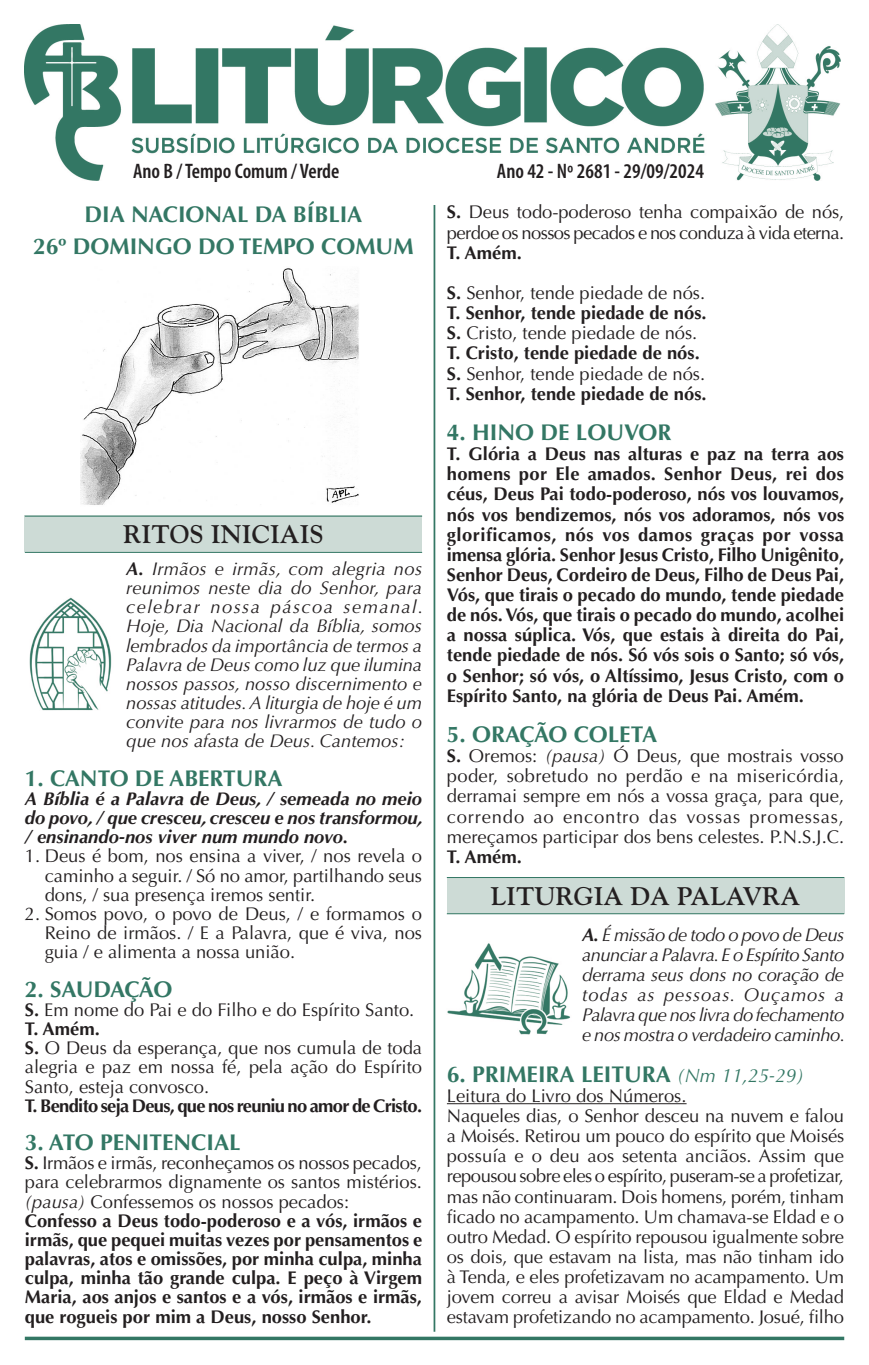
<style>
.page{position:relative;width:869px;height:1365px;background:#fff}
.page>*{position:absolute;margin:0;border:0;box-sizing:border-box;transform-origin:0 0}
.t1{font:700 25.38px "Goudy Std";color:#231f20}
.t2{font:700 22.75px/32.7px "Optima LT Std";color:#337764;text-align:center}
.t3{font:600 condensed 21px "Myriad Pro";color:#231f20}
.t4{font:18.38px/20.1px "Optima LT Std";letter-spacing:-.01em;color:#231f20;text-align:justify}
.t5{font:700 18.38px/20.1px "Optima LT Std";color:#231f20}
.t6{font:italic 18.38px/19.2px "Optima LT Std";letter-spacing:-.01em;color:#231f20;text-align:justify}
.t7{font:italic 700 18.38px/19.2px "Optima LT Std";color:#231f20;text-align:justify}
.t8{font:18.38px/20.1px "Optima LT Std";letter-spacing:-.03em;color:#231f20}
.t9{font:700 18.38px "Optima LT Std";letter-spacing:-.04em;color:#231f20}
.s1{font-weight:700}
.s2{font-weight:400}
.s3{font-weight:400;font-style:italic}
.s4{font-style:italic}
.s5{font-weight:400;font-style:italic;font-size:19.25px}
</style>
<div class="page">
<img style="left:25px;top:25px;width:815px;height:156px">
<hr style="left:25px;top:1336px;width:818px;height:3px;background:#337764">
<hr style="left:433px;top:205px;width:2px;height:1126px;background:#337764">
<hr style="left:446px;top:1103px;width:240px;height:1px;background:#231f20">
<div style="left:25px;top:515px;width:397px;height:37px;background:#cddbd6"></div>
<hr style="left:25px;top:515px;width:397px;height:1px;background:#337764">
<hr style="left:25px;top:552px;width:397px;height:1px;background:#337764">
<img style="left:29px;top:597px;width:83px;height:114px">
<div style="left:446px;top:877px;width:397px;height:36px;background:#cddbd6"></div>
<hr style="left:446px;top:877px;width:397px;height:1px;background:#337764">
<hr style="left:446px;top:913px;width:397px;height:1px;background:#337764">
<img style="left:447px;top:943px;width:123px;height:92px">
<img style="left:81px;top:268px;width:278px;height:237px">
<p class="t3" style="left:133px;top:158px;width:208px">Ano B / Tempo Comum / Verde</p>
<p class="t3" style="left:496px;top:158px;width:208px">Ano 42 - Nº 2681 - 29/09/2024</p>
<p class="t2" style="left:33px;top:198px;width:381px">Dia Nacional da Bíblia<br>26º DOMI NGO DO TEMPO COMUM</p>
<h1 class="t1" style="left:123px;top:519px;width:202px">RITOS INICIAIS</h1>
<p class="t6" style="left:126px;top:559px;width:298px"><span class="s1">A.</span> Irmãos e irmãs, com alegria nos reunimos neste dia do Senhor, para celebrar nossa páscoa semanal.<br>Hoje, Dia Nacional da Bíblia, somos lembrados da importância de termos a Palavra de Deus como luz que ilumina nossos passos, nosso discernimento e nossas atitudes. A liturgia de hoje é um convite para nos livrarmos de tudo o que nos afasta de Deus. Cantemos:</p>
<p class="t2" style="left:25px;top:762px;width:258px">1. CANTO DE ABERTURA</p>
<p class="t7" style="left:25px;top:789px;width:399px">A Bíblia é a Palavra de Deus, / semeada no meio do povo, / que cresceu, cresceu e nos transformou, / ensinando-nos viver num mundo novo.</p>
<p class="t4" style="left:45px;top:846px;width:378px;line-height:19.2px;text-indent:-20px">1. Deus é bom, nos ensina a viver, / nos revela o caminho a seguir. / Só no amor, partilhando seus dons, / sua presença iremos sentir.</p>
<p class="t4" style="left:45px;top:904px;width:379px;line-height:19.2px;text-indent:-20px">2. Somos povo, o povo de Deus, / e formamos o Reino de irmãos. / E a Palavra, que é viva, nos guia / e alimenta a nossa união.</p>
<p class="t2" style="left:25px;top:972px;width:147px">2. SAUDAÇÃO</p>
<p class="t4" style="left:25px;top:1000px;width:398px;line-height:19.2px;text-align:left"><span class="s1">S.</span> Em nome do Pai e do Filho e do Espírito Santo.<br><span class="s1">T. Amém.<br>S.</span> O Deus da esperança, que nos cumula de toda alegria e paz em nossa fé, pela ação do Espírito Santo, esteja convosco.</p>
<p class="t9" style="left:25px;top:1094px;width:398px">T. Bendito seja Deus, que nos reuniu no amor de Cristo.</p>
<p class="t2" style="left:25px;top:1126px;width:180px">3. ATO PENITENCIAL</p>
<p class="t5" style="left:25px;top:1153px;width:399px;line-height:19.2px">S. <span class="s2">Irmãos e irmãs, reconheçamos os nossos pecados, para celebrarmos dignamente os santos mistérios. </span><span class="s3">(pausa)</span> <span class="s2">Confessemos os nossos pecados:<br></span>Confesso a Deus todo-poderoso e a vós, irmãos e irmãs, que pequei muitas vezes por pensamentos e palavras, atos e omissões, por minha culpa, minha culpa, minha tão grande culpa. E peço à Virgem Maria, aos anjos e santos e a vós, irmãos e irmãs, que rogueis por mim a Deus, nosso Senhor.</p>
<p class="t8" style="left:446px;top:202px;width:399px"><span class="s1">S.</span> Deus todo-poderoso tenha compaixão de nós, perdoe os nossos pecados e nos conduza à vida eterna.</p>
<p class="t4" style="left:446px;top:233px;width:260px;line-height:40.2px"><span class="s1">T. Amém.<br>S.</span> Senhor, tende piedade de nós.</p>
<p class="t5" style="left:446px;top:303px;width:261px">T. Senhor, tende piedade de nós.<br>S. <span class="s2">Cristo, tende piedade de nós.<br></span>T. Cristo, tende piedade de nós.<br>S. <span class="s2">Senhor, tende piedade de nós.<br></span>T. Senhor, tende piedade de nós.</p>
<p class="t2" style="left:446px;top:416px;width:226px">4. HI NO DE LOUVOR</p>
<p class="t5" style="left:446px;top:444px;width:398px;text-align:justify">T. Glória a Deus nas alturas e paz na terra aos homens por Ele amados. Senhor Deus, rei dos céus, Deus Pai todo-poderoso, nós vos louvamos, nós vos bendizemos, nós vos adoramos, nós vos glorificamos, nós vos damos graças por vossa imensa glória. Senhor Jesus Cristo, Filho Unigênito, Senhor Deus, Cordeiro de Deus, Filho de Deus Pai, Vós, que tirais o pecado do mundo, tende piedade de nós. Vós, que tirais o pecado do mundo, acolhei a nossa súplica. Vós, que estais à direita do Pai, tende piedade de nós. Só vós sois o Santo; só vós, o Senhor; só vós, o Altíssimo, Jesus Cristo, com o Espírito Santo, na glória de Deus Pai. Amém.</p>
<p class="t2" style="left:446px;top:718px;width:143px">5. ORAÇÃO COL</p>
<p class="t2" style="left:619px;top:718px;width:39px">ETA</p>
<p class="t4" style="left:446px;top:746px;width:398px"><span class="s1">S.</span> Oremos: <span class="s4">(pausa)</span> Ó Deus, que mostrais vosso poder, sobretudo no perdão e na misericórdia, derramai sempre em nós a vossa graça, para que, correndo ao encontro das vossas promessas, mereçamos participar dos bens celestes. P.N.S.J.C.</p>
<p class="t5" style="left:446px;top:846px;width:76px">T. Amém.</p>
<h1 class="t1" style="left:490px;top:880px;width:311px">LITURGIA DA PALAVRA</h1>
<p class="t6" style="left:582px;top:924px;width:264px;line-height:20.1px"><span class="s1">A.</span> É missão de todo o povo de Deus anunciar a Palavra. E o Espírito Santo derrama seus dons no coração de todas as pessoas. Ouçamos a Palavra que nos livra do fechamento e nos mostra o verdadeiro caminho.</p>
<p class="t2" style="left:446px;top:1057px;width:358px">6. PRIMEI RA LEITURA <span class="s5">(Nm 11,25-29)</span></p>
<p class="t4" style="left:446px;top:1085px;width:398px;text-align:left">Leitura do Livro dos Números.<br>Naqueles dias, o Senhor desceu na nuvem e falou a Moisés. Retirou um pouco do espírito que Moisés possuía e o deu aos setenta anciãos. Assim que repousou sobre eles o espírito, puseram-se a profetizar, mas não continuaram. Dois homens, porém, tinham ficado no acampamento. Um chamava-se Eldad e o outro Medad. O espírito repousou igualmente sobre os dois, que estavam na lista, mas não tinham ido à Tenda, e eles profetizavam no acampamento. Um jovem correu a avisar Moisés que Eldad e Medad estavam profetizando no acampamento. Josué, filho</p>
</div>
